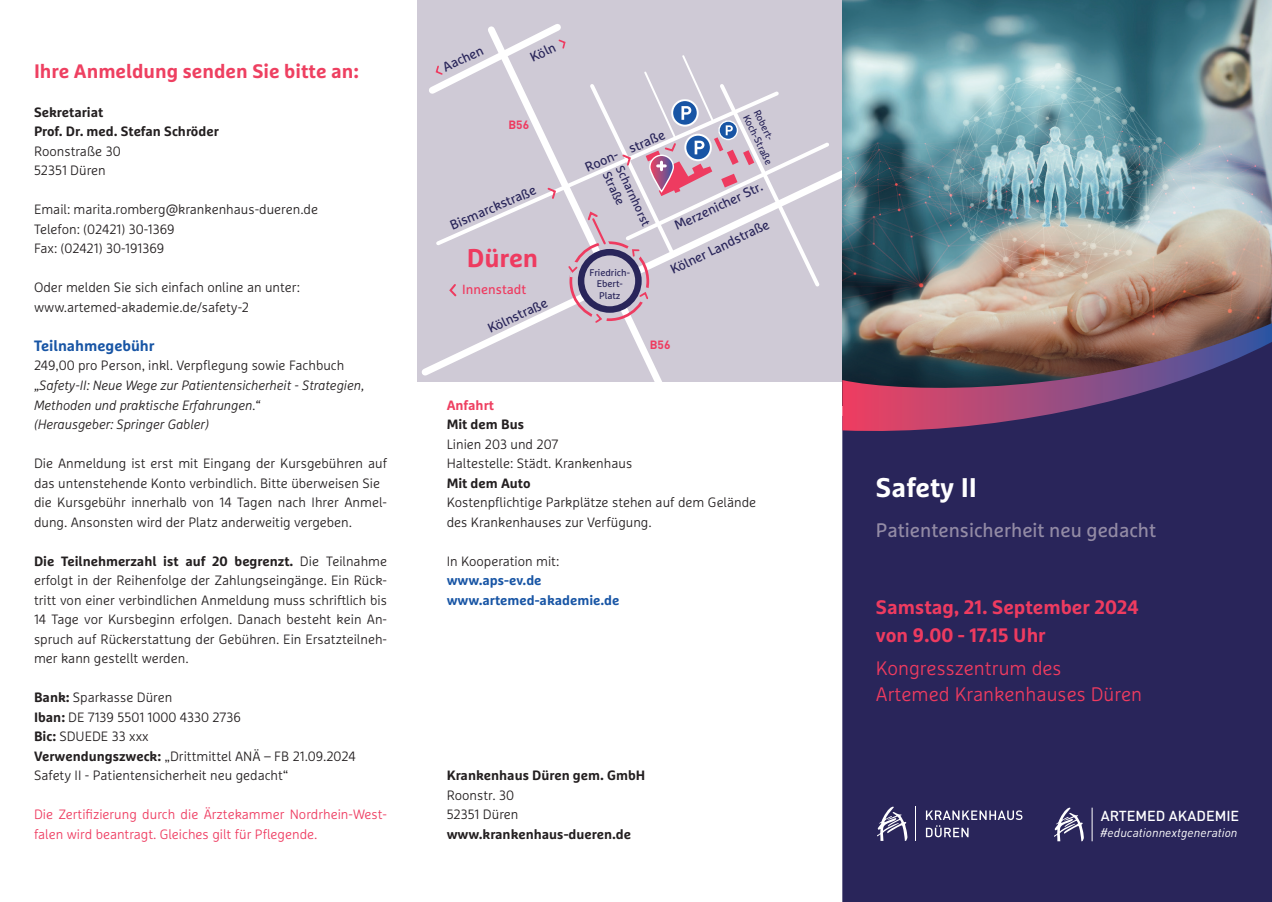
<style>
.page{position:relative;width:1272px;height:902px;background:#fff}
.page>*{position:absolute;margin:0;border:0;box-sizing:border-box;transform-origin:0 0}
.t1{font:700 27px "Marselis Pro";color:#fff}
.t2{font:700 25.65px "Marselis Pro";letter-spacing:-.005em;color:#ee3b60}
.t3{font:300 19.5px "Marselis Pro";color:#ee3b60}
.t4{font:700 19.5px "Marselis Pro";color:#ee3b60}
.fließ_light_schwarz_9{font:700 19.5px "Marselis Pro";color:#ee4061}
.t5{font:19.5px "Marselis Pro";color:#938ba5}
.fließ_light_schwarz_9-2{font:700 15px "Marselis Pro";color:#1855a5}
.t6{font:500 14.4px "DINOT";color:#fff}
.fließ_light_schwarz_9-3{font:300 13.5px/19.5px "Marselis Pro";color:#231f20}
.fließ_light_schwarz_9-4{font:italic 300 13.5px/19.5px "Marselis Pro";color:#231f20}
.fließ_light_schwarz_9-5{font:300 13.5px/19.5px "Marselis Pro";color:#ee3b60}
.fließ_light_schwarz_9-6{font:700 13.5px "Marselis Pro";color:#231f20}
.fließ_light_schwarz_9-7{font:700 13.5px "Marselis Pro";color:#1855a5}
.fließ_weiß_9_pkt{font:700 13.5px "Marselis Pro";color:#231f20}
.fließ_weiß_9_pkt-2{font:300 13.5px "Marselis Pro";color:#231f20}
.fließ_light_schwarz_9-8{font:700 13.5px "Marselis Pro";color:#ee4061}
.t7{font:13.2px "Marselis Pro";color:#29255a}
.t8{font:13.2px "Marselis Pro";color:#ee3b60}
.t9{font:italic 12.45px "DINOT";color:#fff}
.t10{font:12.15px "Marselis Pro";color:#29255a}
.t11{font:700 11.85px "DINOT";color:#ee3b60}
.t12{font:9.9px "Marselis Pro";color:#29255a}
.t13{font:9.6px "Marselis Pro";color:#29255a}
.s1{font-style:normal}
.s2{font-weight:700}
</style>
<div class="page">
<div style="left:417px;top:0;width:425px;height:381px;background:#cfcad6"></div>
<svg style="left:422px;top:170px;width:420px;height:206px"></svg>
<svg style="left:482px;top:248px;width:208px;height:134px"></svg>
<svg style="left:433px;top:100px;width:153px;height:148px"></svg>
<svg style="left:581px;top:252px;width:57px;height:57px"></svg>
<div style="left:578px;top:249px;width:63px;height:64px;border:6px solid #29255a;border-radius:50%"></div>
<svg style="left:448px;top:282px;width:10px;height:16px"></svg>
<svg style="left:429px;top:24px;width:137px;height:76px"></svg>
<svg style="left:546px;top:186px;width:11px;height:14px"></svg>
<svg style="left:590px;top:312px;width:17px;height:12px"></svg>
<svg style="left:566px;top:261px;width:13px;height:16px"></svg>
<svg style="left:586px;top:55px;width:246px;height:249px"></svg>
<img style="left:842px;top:0;width:429px;height:323px">
<div style="left:842px;top:436px;width:429px;height:465px;background:#29255a"></div>
<svg style="left:842px;top:323px;width:429px;height:113px;background:#69455e"></svg>
<svg style="left:877px;top:806px;width:30px;height:34px"></svg>
<hr style="left:915px;top:806px;width:1px;height:34px;background:#fff">
<svg style="left:925px;top:810px;width:97px;height:27px;background:#53507a"></svg>
<svg style="left:1053px;top:807px;width:30px;height:34px"></svg>
<hr style="left:1091px;top:807px;width:1px;height:34px;background:#fff">
<p class="fließ_light_schwarz_9" style="left:34px;top:59px;width:326px">Ihre Anmeldung senden Sie bitte an:</p>
<p class="fließ_light_schwarz_9-6" style="left:34px;top:104px;width:71px">Sekretariat</p>
<p class="fließ_light_schwarz_9-6" style="left:34px;top:123px;width:186px">Prof. Dr. med. Stefan Schröder</p>
<p class="fließ_light_schwarz_9-3" style="left:34px;top:141px;width:88px">Roonstraße 30</p>
<p class="fließ_light_schwarz_9-3" style="left:34px;top:161px;width:73px">52351 Düren</p>
<p class="fließ_light_schwarz_9-3" style="left:34px;top:200px;width:285px">Email: marita.romberg@krankenhaus-dueren.de</p>
<p class="fließ_light_schwarz_9-3" style="left:34px;top:219px;width:142px">Telefon: (02421) 30-1369</p>
<p class="fließ_light_schwarz_9-3" style="left:34px;top:239px;width:132px">Fax: (02421) 30-191369</p>
<p class="fließ_light_schwarz_9-3" style="left:34px;top:278px;width:267px">Oder melden Sie sich einfach online an unter:</p>
<p class="fließ_light_schwarz_9-3" style="left:34px;top:297px;width:216px">www.artemed-akademie.de/safety-2</p>
<p class="fließ_light_schwarz_9-2" style="left:34px;top:336px;width:122px">Teilnahmegebühr</p>
<p class="fließ_light_schwarz_9-4" style="left:34px;top:356px;width:331px"><span class="s1">249,00 pro Person, inkl. Verpflegung sowie Fachbuch </span>„Safety-II: Neue Wege zur Patientensicherheit - Strategien,<br>Methoden und praktische Erfahrungen.“</p>
<p class="fließ_light_schwarz_9-4" style="left:34px;top:414px;width:176px">(Herausgeber: Springer Gabler)</p>
<p class="fließ_light_schwarz_9-3" style="left:34px;top:453px;width:354px">Die Anmeldung ist erst mit Eingang der Kursgebühren auf das untenstehende Konto verbindlich. Bitte überweisen Sie</p>
<p class="fließ_light_schwarz_9-3" style="left:34px;top:492px;width:354px">die Kursgebühr innerhalb von 14 Tagen nach Ihrer Anmel&shy;dung. Ansonsten wird der Platz anderweitig vergeben.</p>
<p class="fließ_light_schwarz_9-3" style="left:34px;top:551px;width:354px;text-align:justify"><span class="s2">Die Teilnehmerzahl ist auf 20 begrenzt.</span> Die Teilnahme erfolgt in der Reihenfolge der Zahlungseingänge. Ein Rück&shy;tritt von einer verbindlichen Anmeldung muss schriftlich bis 14 Tage vor Kursbeginn erfolgen. Danach besteht kein An&shy;spruch auf Rückerstattung der Gebühren. Ein Ersatzteilneh&shy;mer kann gestellt werden.</p>
<p class="fließ_light_schwarz_9-3" style="left:34px;top:687px;width:140px"><span class="s2">Bank:</span> Sparkasse Düren</p>
<p class="fließ_light_schwarz_9-3" style="left:34px;top:707px;width:208px"><span class="s2">Iban:</span> DE 7139 5501 1000 4330 2736</p>
<p class="fließ_light_schwarz_9-3" style="left:34px;top:726px;width:116px"><span class="s2">Bic:</span> SDUEDE 33 xxx</p>
<p class="fließ_light_schwarz_9-3" style="left:34px;top:746px;width:323px"><span class="s2">Verwendungszweck:</span> „Drittmittel ANÄ – FB 21.09.2024</p>
<p class="fließ_light_schwarz_9-3" style="left:34px;top:765px;width:256px">Safety II - Patientensicherheit neu gedacht“</p>
<p class="fließ_light_schwarz_9-5" style="left:34px;top:804px;width:354px">Die Zertifizierung durch die Ärztekammer Nordrhein-West&shy;falen wird beantragt. Gleiches gilt für Pflegende.</p>
<p class="t7" style="left:440px;top:61px;width:45px;rotate:-26deg">Aachen</p>
<p class="t7" style="left:527px;top:51px;width:28px;rotate:-26deg">Köln</p>
<p class="t11" style="left:508px;top:116px;width:22px">B56</p>
<p class="t7" style="left:447px;top:218px;width:94px;rotate:-23deg">Bismarckstraße</p>
<p class="t2" style="left:467px;top:242px;width:73px">Düren</p>
<p class="t8" style="left:462px;top:281px;width:65px">Innenstadt</p>
<p class="t7" style="left:485px;top:322px;width:66px;rotate:-25deg">Kölnstraße</p>
<p class="t12" style="left:762px;top:108px;width:36px;rotate:64deg">Robert-</p>
<p class="t12" style="left:751px;top:113px;width:55px;rotate:64deg">Koch-Straße</p>
<p class="t7" style="left:582px;top:160px;width:87px;rotate:-23deg">Roon- straße</p>
<p class="t10" style="left:626px;top:163px;width:67px;rotate:65deg">Scharnhorst</p>
<p class="t10" style="left:613px;top:169px;width:37px;rotate:65deg">Straße</p>
<p class="t7" style="left:672px;top:219px;width:97px;rotate:-25deg">Merzenicher Str.</p>
<p class="t7" style="left:667px;top:263px;width:109px;rotate:-26deg">Kölner Landstraße</p>
<p class="t13" style="left:589px;top:267px;width:42px">Friedrich-</p>
<p class="t13" style="left:596px;top:278px;width:28px">Ebert-</p>
<p class="t13" style="left:599px;top:289px;width:23px">Platz</p>
<p class="t11" style="left:649px;top:335px;width:22px">B56</p>
<p class="fließ_light_schwarz_9-8" style="left:446px;top:396px;width:49px">Anfahrt</p>
<p class="fließ_light_schwarz_9-6" style="left:446px;top:416px;width:79px">Mit dem Bus</p>
<p class="fließ_light_schwarz_9-3" style="left:446px;top:434px;width:113px">Linien 203 und 207</p>
<p class="fließ_light_schwarz_9-3" style="left:446px;top:453px;width:187px">Haltestelle: Städt. Krankenhaus</p>
<p class="fließ_light_schwarz_9-6" style="left:446px;top:474px;width:85px">Mit dem Auto</p>
<p class="fließ_light_schwarz_9-3" style="left:446px;top:492px;width:311px">Kostenpflichtige Parkplätze stehen auf dem Gelände</p>
<p class="fließ_light_schwarz_9-3" style="left:446px;top:512px;width:206px">des Krankenhauses zur Verfügung.</p>
<p class="fließ_light_schwarz_9-3" style="left:446px;top:551px;width:114px">In Kooperation mit:</p>
<p class="fließ_light_schwarz_9-7" style="left:446px;top:572px;width:96px">www.aps-ev.de</p>
<p class="fließ_light_schwarz_9-7" style="left:446px;top:591px;width:174px">www.artemed-akademie.de</p>
<p class="fließ_weiß_9_pkt" style="left:446px;top:767px;width:200px">Krankenhaus Düren gem. GmbH</p>
<p class="fließ_weiß_9_pkt-2" style="left:446px;top:786px;width:69px">Roonstr. 30</p>
<p class="fließ_light_schwarz_9-3" style="left:446px;top:804px;width:73px">52351 Düren</p>
<p class="fließ_light_schwarz_9-6" style="left:446px;top:825px;width:186px">www.krankenhaus-dueren.de</p>
<p class="t1" style="left:876px;top:470px;width:103px">Safety II</p>
<p class="t5" style="left:876px;top:518px;width:282px">Patientensicherheit neu gedacht</p>
<p class="t4" style="left:876px;top:594px;width:264px">Samstag, 21. September 2024</p>
<p class="t4" style="left:876px;top:623px;width:171px">von 9.00 - 17.15 Uhr</p>
<p class="t3" style="left:876px;top:656px;width:187px">Kongresszentrum des</p>
<p class="t3" style="left:876px;top:681px;width:267px">Artemed Krankenhauses Düren</p>
<p class="t6" style="left:1100px;top:804px;width:140px">ARTEMED AKADEMIE</p>
<p class="t9" style="left:1099px;top:823px;width:139px">#educationnextgeneration</p>
</div>
